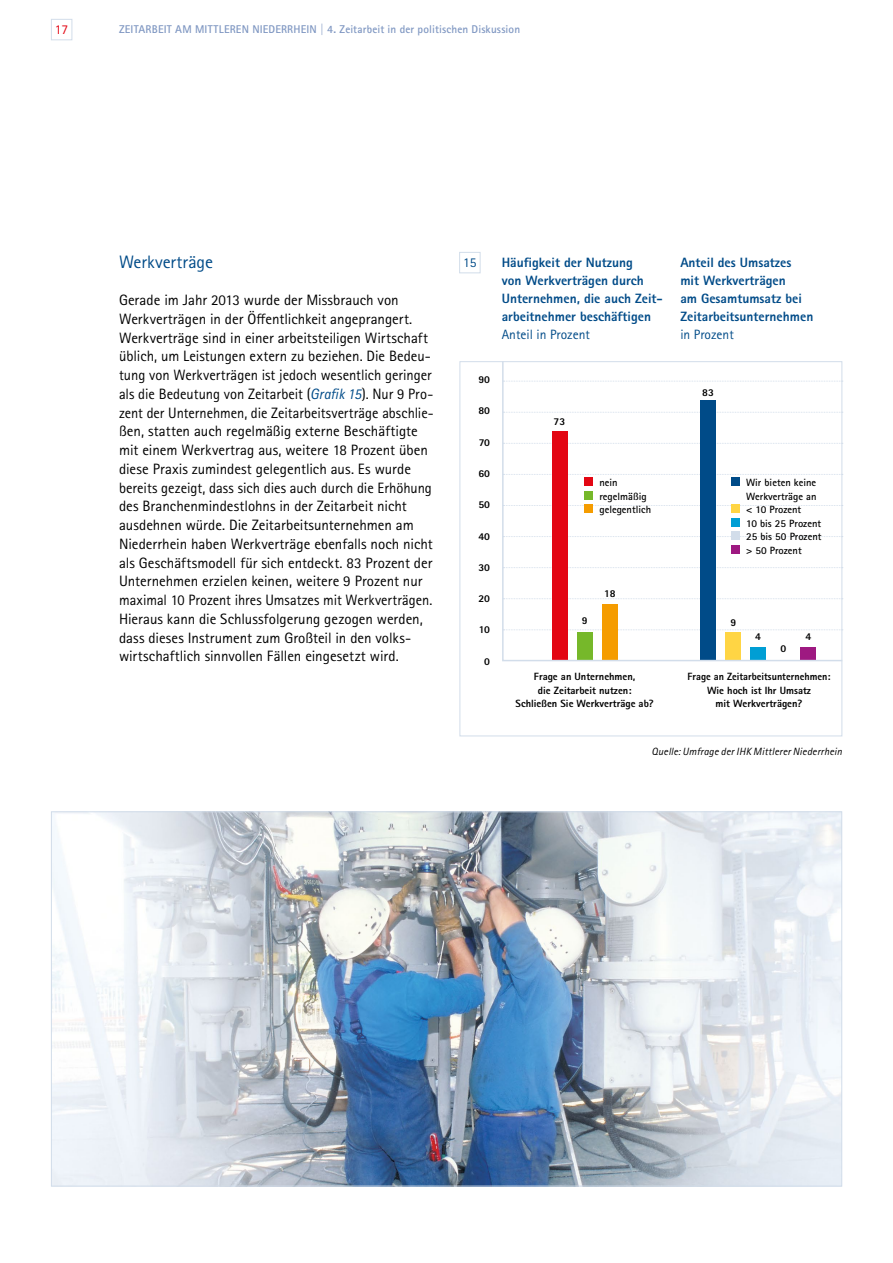
<style>
.page{position:relative;width:893px;height:1263px;background:#fff}
.page>*{position:absolute;margin:0;border:0;box-sizing:border-box;transform-origin:0 0}
.t1{font:18px "Rotis Sans Serif Pro";letter-spacing:-.005em;color:#004b88}
.t2{font:15px/18.8px "Rotis Sans Serif Pro";color:#000}
.t3{font:800 13.5px/18px "Rotis Sans Serif Pro";color:#004b88}
.t4{font:13.5px "Rotis Sans Serif Pro";color:#004b88}
.t5{font:13.5px "Rotis Sans Serif Pro";color:#e30613}
.t6{font:700 11.25px "Rotis Sans Serif Pro";letter-spacing:.01em;color:#7f97c2}
.t7{font:800 10.5px/13.5px "Rotis Sans Serif Pro";color:#000;text-align:center}
.t8{font:700 10.5px/13.5px "Rotis Sans Serif Pro";color:#000}
.t9{font:italic 10.5px "Rotis Sans Serif Pro";letter-spacing:.01em;color:#000}
.s1{font-style:italic;color:#004b88}
</style>
<div class="page">
<div style="left:51px;top:19px;width:21px;height:21px;border:1px solid #d2ddea"></div>
<div style="left:459px;top:252px;width:21px;height:21px;border:1px solid #d2ddea"></div>
<img style="left:53px;top:813px;width:787px;height:371px">
<svg style="left:501px;top:361px;width:342px;height:301px"></svg>
<p class="t5" style="left:55px;top:22px;width:15px">17</p>
<p class="t6" style="left:119px;top:23px;width:403px">ZEITARBEIT AM MITTLEREN NIEDERRHEIN | 4. Zeitarbeit in der politischen Diskussion</p>
<p class="t1" style="left:119px;top:251px;width:95px">Werkverträge</p>
<p class="t2" style="left:119px;top:291px;width:316px">Gerade im Jahr 2013 wurde der Missbrauch von Werkverträgen in der Öffentlichkeit angeprangert.<br>Werkverträge sind in einer arbeitsteiligen Wirtschaft üblich, um Leistungen extern zu beziehen. Die Bedeu&shy;tung von Werkverträgen ist jedoch wesentlich geringer als die Bedeutung von Zeitarbeit (<span class="s1">Grafik 15</span>). Nur 9 Pro&shy;zent der Unternehmen, die Zeitarbeitsverträge abschlie&shy;ßen, statten auch regelmäßig externe Beschäftigte mit einem Werkvertrag aus, weitere 18 Prozent üben diese Praxis zumindest gelegentlich aus. Es wurde bereits gezeigt, dass sich dies auch durch die Erhöhung des Branchenmindestlohns in der Zeitarbeit nicht ausdehnen würde. Die Zeitarbeitsunternehmen am Niederrhein haben Werkverträge ebenfalls noch nicht als Geschäftsmodell für sich entdeckt. 83 Prozent der Unternehmen erzielen keinen, weitere 9 Prozent nur maximal 10 Prozent ihres Umsatzes mit Werkverträgen.<br>Hieraus kann die Schlussfolgerung gezogen werden, dass dieses Instrument zum Großteil in den volks&shy;wirtschaftlich sinnvollen Fällen eingesetzt wird.</p>
<p class="t4" style="left:463px;top:255px;width:15px">15</p>
<p class="t3" style="left:502px;top:254px;width:163px">Häufigkeit der Nutzung<br>von Werkverträgen durch<br>Unternehmen, die auch Zeit&shy;arbeitnehmer beschäftigen</p>
<p class="t4" style="left:502px;top:327px;width:90px">Anteil in Prozent</p>
<p class="t3" style="left:680px;top:254px;width:135px">Anteil des Umsatzes mit Werkverträgen<br>am Gesamtumsatz bei<br>Zeitarbeitsunternehmen</p>
<p class="t4" style="left:680px;top:327px;width:55px">in Prozent</p>
<p class="t7" style="left:478px;top:373px;width:13px">90</p>
<p class="t7" style="left:478px;top:404px;width:13px">80</p>
<p class="t7" style="left:479px;top:435px;width:13px">70</p>
<p class="t7" style="left:478px;top:467px;width:13px">60</p>
<p class="t7" style="left:478px;top:498px;width:13px">50</p>
<p class="t7" style="left:478px;top:529px;width:13px">40</p>
<p class="t7" style="left:478px;top:560px;width:13px">30</p>
<p class="t7" style="left:478px;top:592px;width:13px">20</p>
<p class="t7" style="left:479px;top:623px;width:13px">10</p>
<p class="t7" style="left:484px;top:654px;width:7px">0</p>
<p class="t7" style="left:554px;top:414px;width:13px">73</p>
<p class="t7" style="left:702px;top:385px;width:13px">83</p>
<p class="t8" style="left:599px;top:476px;width:53px">nein regelmäßig gelegentlich</p>
<p class="t8" style="left:746px;top:476px;width:77px">Wir bieten keine<br>Werkverträge an &lt; 10 Prozent<br>10 bis 25 Prozent<br>25 bis 50 Prozent &gt; 50 Prozent</p>
<p class="t7" style="left:582px;top:614px;width:7px">9</p>
<p class="t7" style="left:604px;top:587px;width:13px">18</p>
<p class="t7" style="left:730px;top:616px;width:7px">9</p>
<p class="t7" style="left:755px;top:630px;width:7px">4</p>
<p class="t7" style="left:780px;top:642px;width:7px">0</p>
<p class="t7" style="left:806px;top:630px;width:7px">4</p>
<p class="t7" style="left:516px;top:670px;width:140px">Frage an Unternehmen,<br>die Zeitarbeit nutzen:<br>Schließen Sie Werkverträge ab?</p>
<p class="t7" style="left:688px;top:670px;width:144px">Frage an Zeitarbeitsunternehmen:<br>Wie hoch ist Ihr Umsatz<br>mit Werkverträgen?</p>
<p class="t9" style="left:652px;top:745px;width:192px">Quelle: Umfrage der IHK Mittlerer Niederrhein</p>
</div>
